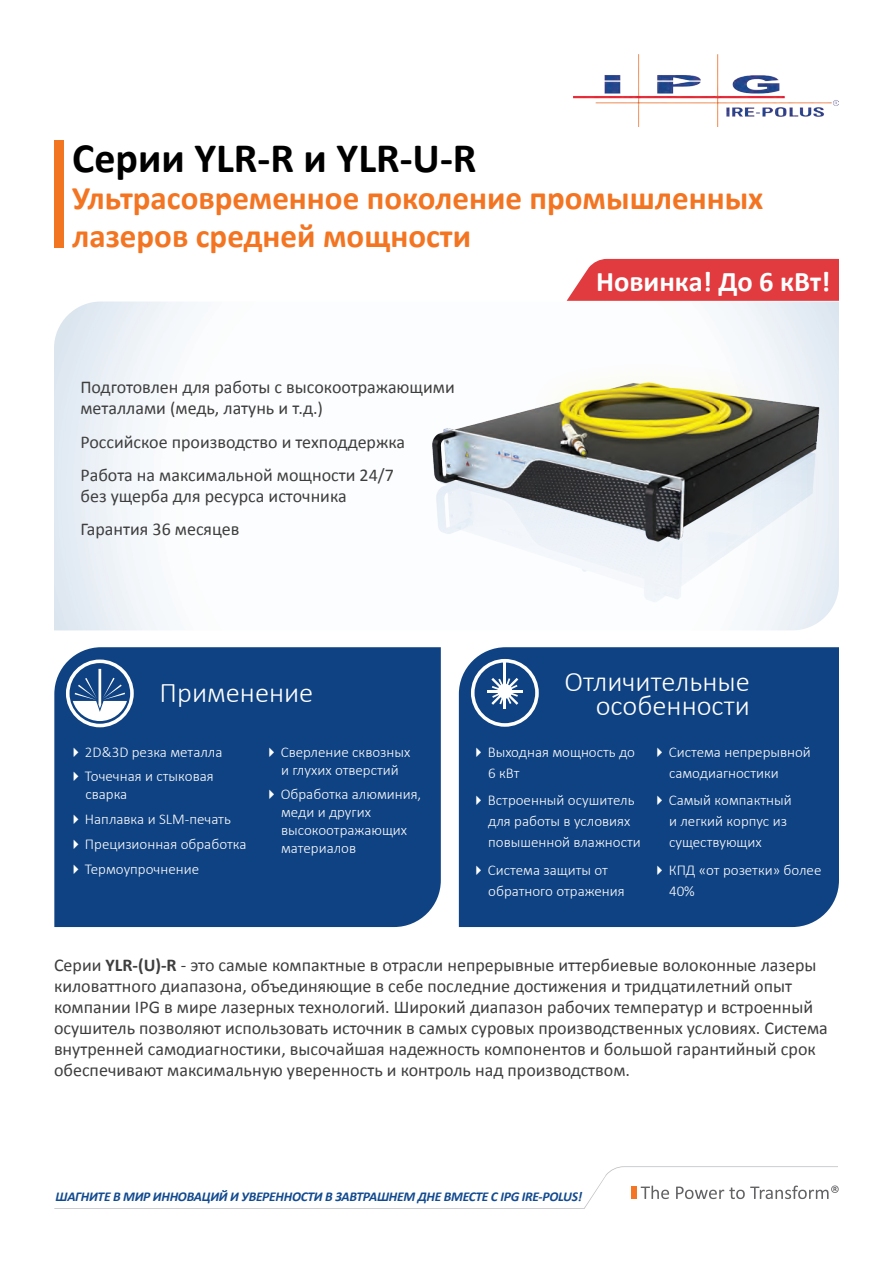
<style>
.page{position:relative;width:893px;height:1263px;background:#fff}
.page>*{position:absolute;margin:0;border:0;box-sizing:border-box;transform-origin:0 0}
.t1{font:700 42px "Calibri";color:#000}
.t2{font:700 33px "Calibri";color:#f37522}
.t3{font:300 28.5px/24px "Calibri";color:#fff;text-align:right}
.t4{font:700 28.5px "Calibri";color:#fff}
.t5{font:18px/21px "Calibri";color:#3e3e3f}
.t6{font:300 15px/21px "Calibri";color:#fff}
.t7{font:italic 700 13.5px "Calibri";letter-spacing:-.02em;color:#124a8f}
.s1{font-weight:700}
</style>
<div class="page">
<svg style="left:54px;top:1166px;width:785px;height:43px"></svg>
<svg style="left:567px;top:259px;width:272px;height:42px;background:#e3464a"></svg>
<img style="left:573px;top:54px;width:266px;height:73px">
<div style="left:54px;top:141px;width:10px;height:107px;background:#f27521"></div>
<div style="left:54px;top:647px;width:387px;height:280px;background:#0f4282"></div>
<div style="left:459px;top:647px;width:380px;height:280px;background:#0f4282"></div>
<svg style="left:66px;top:659px;width:68px;height:68px"></svg>
<svg style="left:471px;top:659px;width:68px;height:68px"></svg>
<div style="left:497px;top:684px;width:15px;height:15px;background:#fff;border-radius:50%"></div>
<hr style="left:504px;top:660px;width:2px;height:31px;background:#fff">
<img style="left:431px;top:311px;width:408px;height:306px">
<svg style="left:74px;top:747px;width:4px;height:10px"></svg>
<svg style="left:74px;top:772px;width:4px;height:9px"></svg>
<svg style="left:74px;top:815px;width:4px;height:9px"></svg>
<svg style="left:74px;top:839px;width:4px;height:10px"></svg>
<svg style="left:74px;top:864px;width:4px;height:10px"></svg>
<svg style="left:269px;top:747px;width:5px;height:10px"></svg>
<svg style="left:269px;top:790px;width:5px;height:9px"></svg>
<svg style="left:657px;top:747px;width:5px;height:10px"></svg>
<svg style="left:657px;top:796px;width:5px;height:9px"></svg>
<svg style="left:657px;top:866px;width:5px;height:9px"></svg>
<svg style="left:477px;top:747px;width:4px;height:10px"></svg>
<svg style="left:477px;top:796px;width:4px;height:9px"></svg>
<svg style="left:477px;top:866px;width:4px;height:9px"></svg>
<p class="t1" style="left:72px;top:131px;width:406px">Серии YLR-R и YLR-U-R</p>
<p class="t2" style="left:72px;top:177px;width:693px">Ультрасовременное поколение промышленных</p>
<p class="t2" style="left:72px;top:215px;width:400px">лазеров средней мощности</p>
<p class="t5" style="left:80px;top:376px;width:376px">Подготовлен для работы с высокоотражающими металлами (медь, латунь и т.д.)</p>
<p class="t5" style="left:80px;top:431px;width:326px">Российское производство и техподдержка</p>
<p class="t5" style="left:80px;top:465px;width:315px">Работа на максимальной мощности 24/7</p>
<p class="t5" style="left:80px;top:485px;width:268px">без ущерба для ресурса источника</p>
<p class="t5" style="left:80px;top:519px;width:160px">Гарантия 36 месяцев</p>
<p class="t4" style="left:596px;top:264px;width:236px">Новинка! До 6 кВт!</p>
<p class="t3" style="left:160px;top:680px;width:155px">Применение</p>
<p class="t6" style="left:85px;top:741px;width:139px">2D&amp;3D резка металла</p>
<p class="t6" style="left:85px;top:767px;width:130px;line-height:18px">Точечная и стыковая сварка</p>
<p class="t6" style="left:85px;top:808px;width:147px">Наплавка и SLM-печать</p>
<p class="t6" style="left:85px;top:833px;width:163px">Прецизионная обработка</p>
<p class="t6" style="left:85px;top:858px;width:116px">Термоупрочнение</p>
<p class="t6" style="left:281px;top:742px;width:131px;line-height:18px">Сверление сквозных и глухих отверстий</p>
<p class="t6" style="left:281px;top:785px;width:142px;line-height:18px">Обработка алюминия, меди и других высокоотражающих материалов</p>
<p class="t3" style="left:564px;top:669px;width:187px">Отличительные особенности</p>
<p class="t6" style="left:669px;top:741px;width:144px">Система непрерывной самодиагностики</p>
<p class="t6" style="left:669px;top:790px;width:124px">Самый компактный и легкий корпус из существующих</p>
<p class="t6" style="left:669px;top:859px;width:154px">КПД «от розетки» более<br>40%</p>
<p class="t6" style="left:488px;top:741px;width:149px">Выходная мощность до<br>6 кВт</p>
<p class="t6" style="left:488px;top:790px;width:154px">Встроенный осушитель для работы в условиях повышенной влажности</p>
<p class="t6" style="left:488px;top:859px;width:138px">Система защиты от обратного отражения</p>
<p class="t5" style="left:54px;top:954px;width:775px">Серии <span class="s1">YLR-(U)-R</span> - это самые компактные в отрасли непрерывные иттербиевые волоконные лазеры киловаттного диапазона, объединяющие в себе последние достижения и тридцатилетний опыт компании IPG в мире лазерных технологий. Широкий диапазон рабочих температур и встроенный осушитель позволяют использовать источник в самых суровых производственных условиях. Система внутренней самодиагностики, высочайшая надежность компонентов и большой гарантийный срок обеспечивают максимальную уверенность и контроль над производством.</p>
<p class="t7" style="left:56px;top:1187px;width:528px">ШАГНИТЕ В МИР ИННОВАЦИЙ И УВЕРЕННОСТИ В ЗАВТРАШНЕМ ДНЕ ВМЕСТЕ С IPG IRE-POLUS!</p>
</div>
